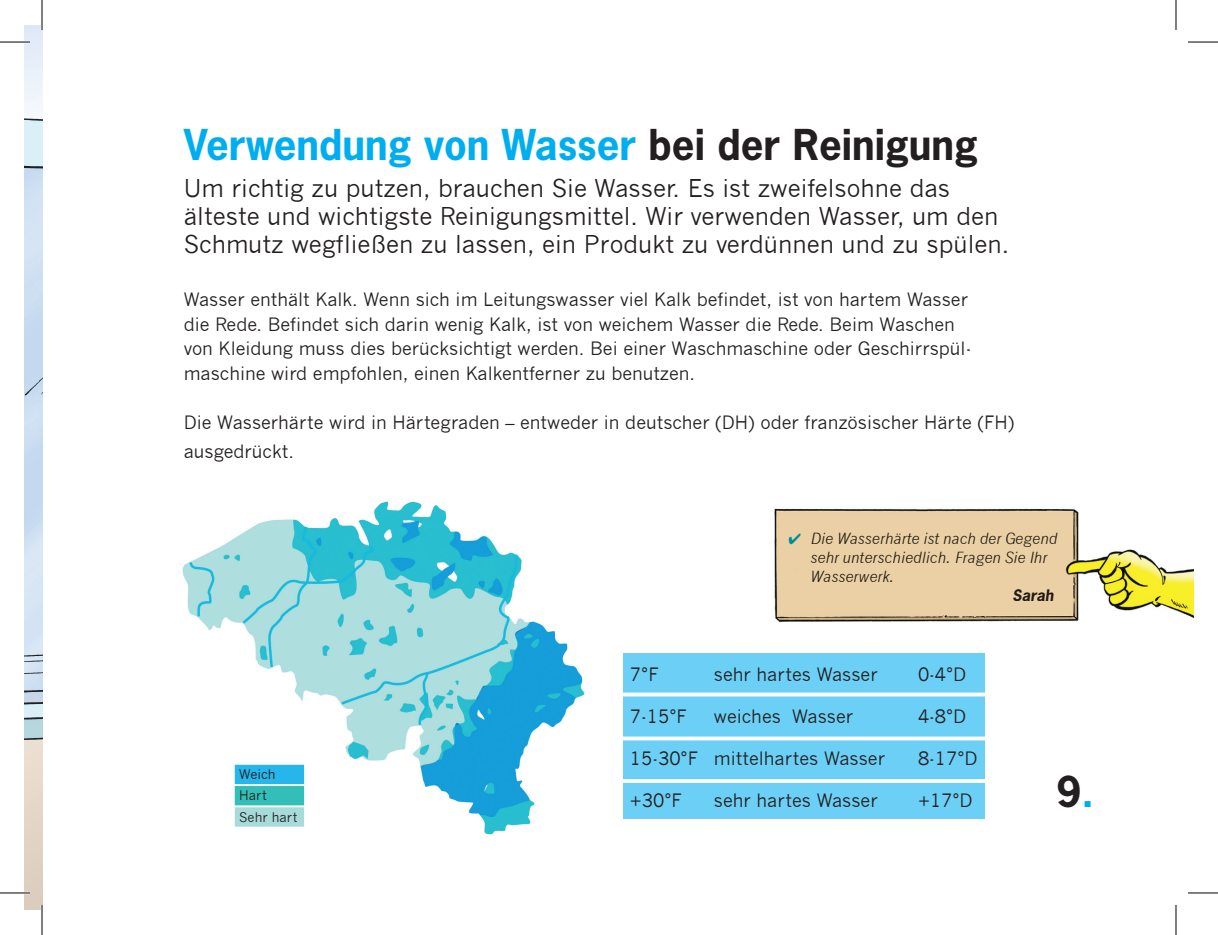
<style>
.page{position:relative;width:1218px;height:935px;background:#fff}
.page>*{position:absolute;margin:0;border:0;box-sizing:border-box;transform-origin:0 0}
.t1{font:700 40px "News Gothic Std";color:#00aeef}
.t2{font:700 40px "News Gothic Std";color:#231f20}
.t3{font:24px/28px "News Gothic";color:#231f20}
.t4{font:18px/24.6px "News Gothic";color:#231f20}
.t5{font:italic 15px/19px "News Gothic";color:#231f20}
.t6{font:italic 700 15px "News Gothic Std";color:#231f20}
.t7{font:13px/21.2px "News Gothic";color:#231f20}
.s1{color:#231f20}
.s2{color:#00aeef}
</style>
<div class="page">
<img style="left:774px;top:508px;width:305px;height:27px">
<img style="left:774px;top:535px;width:419px;height:87px">
<img style="left:25px;top:25px;width:17px;height:884px">
<div style="left:624px;top:653px;width:361px;height:166px;background:#6bcff6"></div>
<svg style="left:623px;top:692px;width:362px;height:4px"></svg>
<svg style="left:623px;top:736px;width:362px;height:4px"></svg>
<hr style="left:599px;top:779px;width:448px;height:3px;background:#fff">
<img style="left:182px;top:501px;width:403px;height:334px">
<div style="left:218px;top:756px;width:100px;height:78px;background:#fff"></div>
<div style="left:235px;top:764px;width:69px;height:20px;background:#26b6ea;border:2px solid #26b6ea"></div>
<div style="left:235px;top:786px;width:69px;height:19px;background:#33beb8"></div>
<div style="left:235px;top:807px;width:69px;height:19px;background:#a6dbd9;border:2px solid #a6dbd9"></div>
<hr style="left:0;top:41px;width:30px;height:2px;background:#fff">
<hr style="left:0;top:891px;width:30px;height:3px;background:#fff">
<hr style="left:41px;top:0;width:2px;height:30px;background:#fff">
<hr style="left:41px;top:904px;width:2px;height:30px;background:#fff">
<hr style="left:0;top:42px;width:30px;height:1px;background:#000">
<hr style="left:1188px;top:42px;width:30px;height:1px;background:#000">
<hr style="left:0;top:892px;width:30px;height:1px;background:#000">
<hr style="left:1188px;top:892px;width:30px;height:1px;background:#000">
<hr style="left:42px;top:0;width:1px;height:30px;background:#000">
<hr style="left:42px;top:904px;width:1px;height:30px;background:#000">
<hr style="left:1176px;top:0;width:1px;height:30px;background:#000">
<hr style="left:1176px;top:904px;width:1px;height:30px;background:#000">
<h1 class="t1" style="left:184px;top:118px;width:796px">Verwendung von Wasser <span class="s1">bei der Reinigung</span></h1>
<h2 class="t3" style="left:184px;top:175px;width:827px">Um richtig zu putzen, brauchen Sie Wasser. Es ist zweifelsohne das älteste und wichtigste Reinigungsmittel. Wir verwenden Wasser, um den<br>Schmutz wegfließen zu lassen, ein Produkt zu verdünnen und zu spülen.</h2>
<p class="t4" style="left:184px;top:287px;width:789px">Wasser enthält Kalk. Wenn sich im Leitungswasser viel Kalk befindet, ist von hartem Wasser die Rede. Befindet sich darin wenig Kalk, ist von weichem Wasser die Rede. Beim Waschen von Kleidung muss dies berücksichtigt werden. Bei einer Waschmaschine oder Geschirrspül&shy;maschine wird empfohlen, einen Kalkentferner zu benutzen.</p>
<p class="t4" style="left:184px;top:408px;width:832px;line-height:28.8px">Die Wasserhärte wird in Härtegraden – entweder in deutscher (DH) oder französischer Härte (FH) ausgedrückt.</p>
<p class="t7" style="left:239px;top:763px;width:60px">Weich<br>Hart<br>Sehr hart</p>
<p class="t5" style="left:810px;top:528px;width:248px;text-indent:-22px"><span class="s2">✔</span> Die Wasserhärte ist nach der Gegend sehr unterschiedlich. Fragen Sie Ihr<br>Wasserwerk.</p>
<p class="t6" style="left:1012px;top:585px;width:43px">Sarah</p>
<p class="t4" style="left:630px;top:662px;width:30px">7°F</p>
<p class="t4" style="left:714px;top:662px;width:165px">sehr hartes Wasser</p>
<p class="t4" style="left:918px;top:662px;width:50px">0-4°D</p>
<p class="t4" style="left:630px;top:704px;width:58px">7-15°F</p>
<p class="t4" style="left:714px;top:704px;width:141px">weiches Wasser</p>
<p class="t4" style="left:918px;top:704px;width:50px">4-8°D</p>
<p class="t4" style="left:630px;top:746px;width:256px">15-30°F mittelhartes Wasser</p>
<p class="t4" style="left:918px;top:746px;width:61px">8-17°D</p>
<p class="t4" style="left:630px;top:788px;width:53px">+30°F</p>
<p class="t4" style="left:714px;top:788px;width:165px">sehr hartes Wasser</p>
<p class="t4" style="left:918px;top:788px;width:56px">+17°D</p>
<h1 class="t2" style="left:1056px;top:765px;width:39px">9<span class="s2">.</span></h1>
</div>
